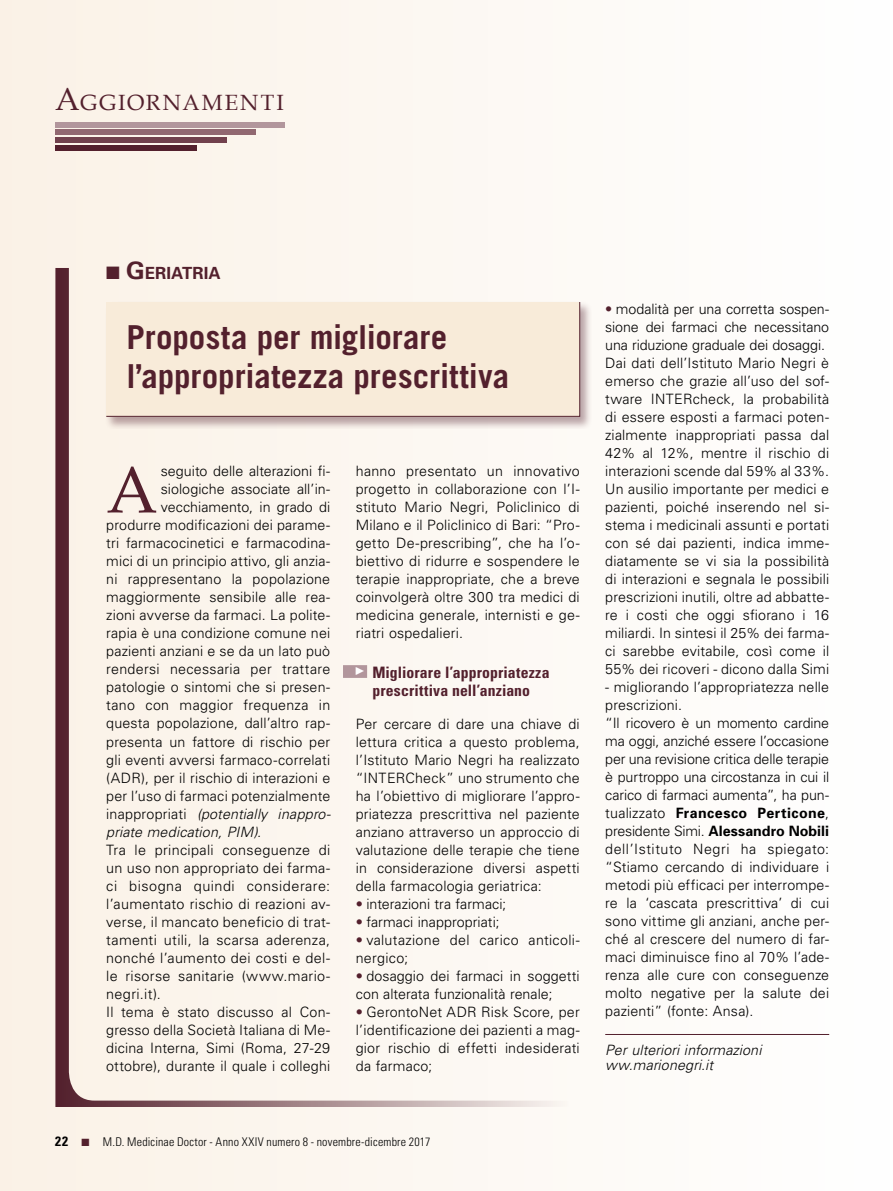
<style>
.page{position:relative;width:893px;height:1191px;background:#fff}
.page>*{position:absolute;margin:0;border:0;box-sizing:border-box;transform-origin:0 0}
.t1{font:65.85px "Book Antiqua";color:#53202d}
.t2{font:700 33px/39px "Trade Gothic";color:#53202d}
.t3{font:22.05px "Book Antiqua";letter-spacing:.09em;color:#53202d}
.t4{font:700 16.8px "Univers";letter-spacing:.005em;color:#53202d}
.t5{font:700 condensed 15.75px/18px "Univers";letter-spacing:.005em;color:#53202d;text-align:center}
.t6{font:300 14.25px/18px "Univers";letter-spacing:.01em;color:#000}
.t7{font:italic 300 14.25px/15px "Univers";letter-spacing:.015em;color:#000}
.t8{font:300 condensed 12px "Univers";letter-spacing:.015em;color:#000}
.s1{font-size:31.5px}
.s2{font-size:24px}
.s3{font-style:normal}
.s4{color:#53202d}
.s5{font-weight:700;font-size:13.5px}
.s6{font-weight:700}
</style>
<div class="page">
<div style="left:0;top:0;width:893px;height:1191px;background:linear-gradient(to right,#faf1e6,#fefefe)"></div>
<div style="left:55px;top:268px;width:513px;height:839px;background:#fcf6ee"></div>
<div style="left:55px;top:145px;width:141px;height:6px;background:#53202d"></div>
<div style="left:55px;top:137px;width:172px;height:6px;background:#71414d"></div>
<div style="left:55px;top:129px;width:201px;height:6px;background:#916871"></div>
<div style="left:55px;top:122px;width:230px;height:6px;background:#b2969c"></div>
<div style="left:343px;top:665px;width:24px;height:13px;background:#b2969c"></div>
<hr style="left:605px;top:1034px;width:224px;height:1px;background:#53202d">
<div style="left:106px;top:301px;width:486px;height:128px;background:#53202d;opacity:.4"></div>
<div style="left:106px;top:301px;width:474px;height:116px;background:#f8ebd9"></div>
<h3 class="t3" style="left:55px;top:89px;width:230px"><span class="s1">A</span>GGIORNAMENTI</h3>
<p class="t4" style="left:106px;top:262px;width:116px">■ <span class="s2">G</span>ERIATRIA</p>
<h2 class="t2" style="left:126px;top:317px;width:384px">Proposta per migliorare l’appropriatezza prescrittiva</h2>
<h1 class="t1" style="left:106px;top:449px;width:53px">A</h1>
<p class="t6" style="left:161px;top:462px;width:171px">seguito delle alterazioni fi-</p>
<p class="t6" style="left:161px;top:480px;width:171px">siologiche associate all’in-</p>
<p class="t6" style="left:161px;top:498px;width:171px">vecchiamento, in grado di</p>
<p class="t6" style="left:106px;top:516px;width:225px">produrre modificazioni dei parame-</p>
<p class="t6" style="left:106px;top:534px;width:225px">tri farmacocinetici e farmacodina-</p>
<p class="t6" style="left:106px;top:552px;width:225px">mici di un principio attivo, gli anzia-</p>
<p class="t6" style="left:106px;top:570px;width:225px">ni rappresentano la popolazione</p>
<p class="t6" style="left:106px;top:588px;width:225px">maggiormente sensibile alle rea-</p>
<p class="t6" style="left:106px;top:606px;width:225px">zioni avverse da farmaci. La polite-</p>
<p class="t6" style="left:106px;top:624px;width:225px">rapia è una condizione comune nei</p>
<p class="t6" style="left:106px;top:642px;width:225px">pazienti anziani e se da un lato può</p>
<p class="t6" style="left:106px;top:660px;width:225px">rendersi necessaria per trattare</p>
<p class="t6" style="left:106px;top:678px;width:225px">patologie o sintomi che si presen-</p>
<p class="t6" style="left:106px;top:696px;width:225px">tano con maggior frequenza in</p>
<p class="t6" style="left:106px;top:714px;width:225px">questa popolazione, dall’altro rap-</p>
<p class="t6" style="left:106px;top:732px;width:225px">presenta un fattore di rischio per</p>
<p class="t6" style="left:106px;top:750px;width:225px">gli eventi avversi farmaco-correlati</p>
<p class="t6" style="left:106px;top:768px;width:225px">(ADR), per il rischio di interazioni e</p>
<p class="t6" style="left:106px;top:786px;width:225px">per l’uso di farmaci potenzialmente</p>
<p class="t7" style="left:106px;top:805px;width:226px"><span class="s3">inappropriati</span> (potentially inappro-</p>
<p class="t7" style="left:106px;top:823px;width:156px">priate medication, PIM).</p>
<p class="t6" style="left:106px;top:840px;width:225px">Tra le principali conseguenze di un uso non appropriato dei farma&shy;ci bisogna quindi considerare: l’aumentato rischio di reazioni av&shy;verse, il mancato beneficio di trat&shy;tamenti utili, la scarsa aderenza, nonché l’aumento dei costi e del&shy;le risorse sanitarie (www.mario&shy;negri.it).<br>Il tema è stato discusso al Con&shy;gresso della Società Italiana di Me&shy;dicina Interna, Simi (Roma, 27-29 ottobre), durante il quale i colleghi</p>
<p class="t6" style="left:356px;top:462px;width:225px;text-align:justify">hanno presentato un innovativo progetto in collaborazione con l’I&shy;stituto Mario Negri, Policlinico di Milano e il Policlinico di Bari: “Pro&shy;getto De-prescribing”, che ha l’o&shy;biettivo di ridurre e sospendere le terapie inappropriate, che a breve coinvolgerà oltre 300 tra medici di medicina generale, internisti e ge&shy;riatri ospedalieri.</p>
<p class="t5" style="left:356px;top:663px;width:195px"><sup>¼</sup> Migliorare l’appropriatezza prescrittiva nell’anziano</p>
<p class="t6" style="left:356px;top:714px;width:225px;text-align:justify">Per cercare di dare una chiave di lettura critica a questo problema, l’Istituto Mario Negri ha realizzato “INTERCheck” uno strumento che ha l’obiettivo di migliorare l’appro&shy;priatezza prescrittiva nel paziente anziano attraverso un approccio di valutazione delle terapie che tiene in considerazione diversi aspetti della farmacologia geriatrica:</p>
<p class="t6" style="left:356px;top:894px;width:152px"><span class="s4">•</span> interazioni tra farmaci;</p>
<p class="t6" style="left:356px;top:912px;width:145px"><span class="s4">•</span> farmaci inappropriati;</p>
<p class="t6" style="left:356px;top:930px;width:225px"><span class="s4">•</span> valutazione del carico anticoli&shy;nergico;</p>
<p class="t6" style="left:356px;top:966px;width:225px"><span class="s4">•</span> dosaggio dei farmaci in soggetti con alterata funzionalità renale;</p>
<p class="t6" style="left:356px;top:1002px;width:225px;text-align:justify"><span class="s4">•</span> GerontoNet ADR Risk Score, per l’identificazione dei pazienti a mag&shy;gior rischio di effetti indesiderati da farmaco;</p>
<p class="t8" style="left:55px;top:1135px;width:377px"><span class="s5">22</span> <span class="s4">■</span> M.D. Medicinae Doctor - Anno XXIV numero 8 - novembre-dicembre 2017</p>
<p class="t6" style="left:605px;top:299px;width:225px"><span class="s4">•</span> modalità per una corretta sospen&shy;sione dei farmaci che necessitano una riduzione graduale dei dosaggi.<br>Dai dati dell’Istituto Mario Negri è emerso che grazie all’uso del sof&shy;tware INTERcheck, la probabilità di essere esposti a farmaci poten&shy;zialmente inappropriati passa dal 42% al 12%, mentre il rischio di interazioni scende dal 59% al 33%.<br>Un ausilio importante per medici e pazienti, poiché inserendo nel si&shy;stema i medicinali assunti e portati con sé dai pazienti, indica imme&shy;diatamente se vi sia la possibilità di interazioni e segnala le possibili prescrizioni inutili, oltre ad abbatte&shy;re i costi che oggi sfiorano i 16 miliardi. In sintesi il 25% dei farma&shy;ci sarebbe evitabile, così come il 55% dei ricoveri - dicono dalla Simi</p>
<p class="t6" style="left:605px;top:677px;width:225px">- migliorando l’appropriatezza nelle prescrizioni.<br>“Il ricovero è un momento cardine ma oggi, anziché essere l’occasione per una revisione critica delle terapie è purtroppo una circostanza in cui il carico di farmaci aumenta”, ha pun&shy;tualizzato <span class="s6">Francesco Perticone</span>, presidente Simi. <span class="s6">Alessandro Nobili </span>dell’Istituto Negri ha spiegato: “Stiamo cercando di individuare i metodi più efficaci per interrompe&shy;re la ‘cascata prescrittiva’ di cui sono vittime gli anziani, anche per&shy;ché al crescere del numero di far&shy;maci diminuisce fino al 70% l’ade&shy;renza alle cure con conseguenze molto negative per la salute dei pazienti” (fonte: Ansa).</p>
<p class="t7" style="left:605px;top:1041px;width:158px">Per ulteriori informazioni ww.marionegri.it</p>
</div>
